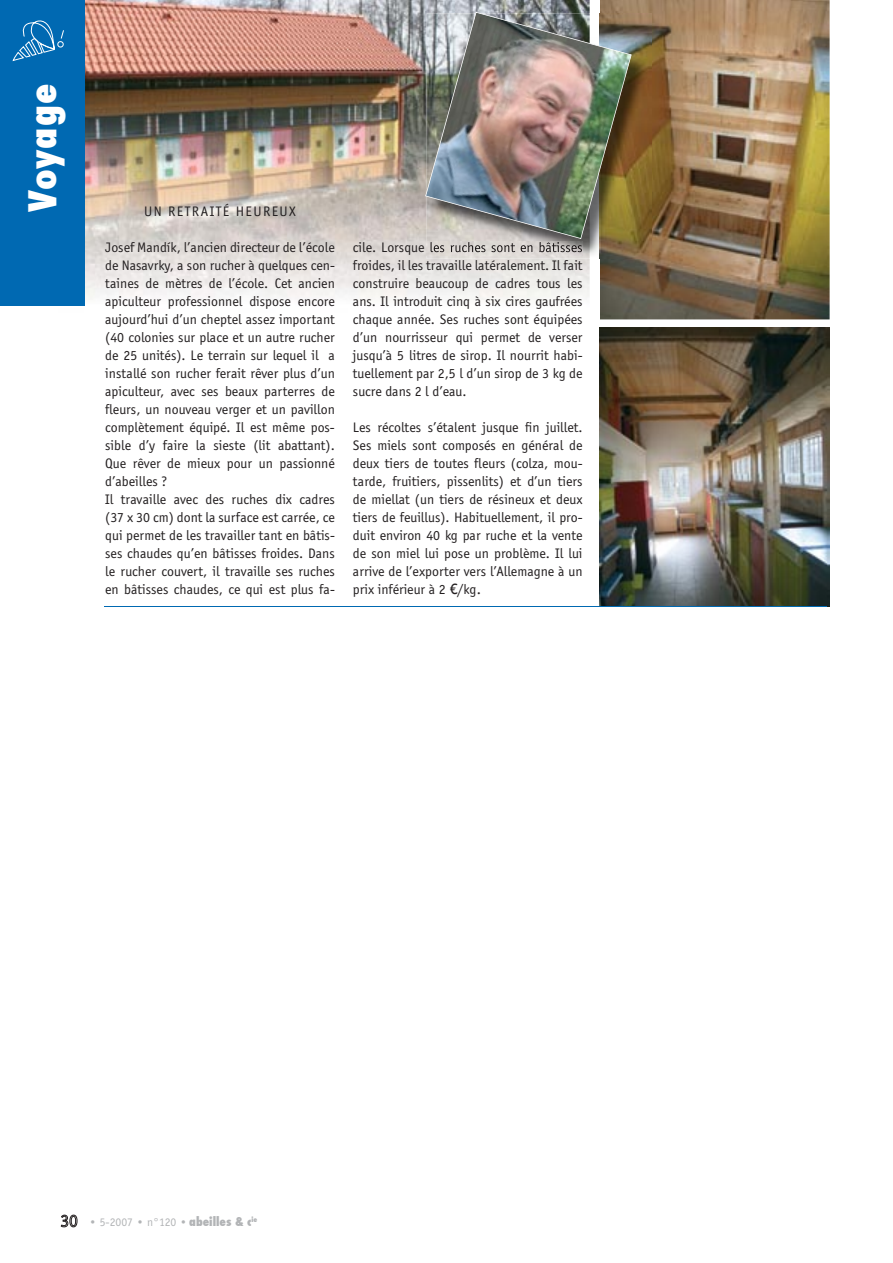
<style>
.page{position:relative;width:893px;height:1263px;background:#fff}
.page>*{position:absolute;margin:0;border:0;box-sizing:border-box;transform-origin:0 0}
.t1{font:800 condensed 37.5px "Futura";letter-spacing:.02em;color:#fff}
.t2{font:14.25px/18px "Officina Sans";color:#231f20;text-align:justify}
.t3{font:14.25px "Officina Sans";letter-spacing:.1em;color:#231f20}
.t4{font:12px "Officina Sans";color:#b2b4b6}
.s1{font-family:"Trebuchet MS"}
.s2{font-family:"Futura";font-weight:800;font-stretch:condensed}
</style>
<div class="page">
<svg style="left:61px;top:1215px;width:16px;height:12px"></svg>
<img style="left:85px;top:0;width:505px;height:300px">
<div style="left:0;top:0;width:85px;height:306px;background:#0069b2"></div>
<svg style="left:12px;top:20px;width:52px;height:41px"></svg>
<img style="left:600px;top:0;width:230px;height:319px">
<img style="left:600px;top:328px;width:230px;height:278px">
<img style="left:427px;top:13px;width:224px;height:246px">
<img style="left:427px;top:242px;width:156px;height:13px">
<img style="left:425px;top:12px;width:207px;height:227px">
<hr style="left:104px;top:606px;width:723px;height:1px;background:#0069b2">
<h1 class="t1" style="left:17px;top:212px;width:130px;rotate:-90deg">Voyage</h1>
<p class="t3" style="left:144px;top:203px;width:153px">UN RETRAITÉ HEUREUX</p>
<p class="t2" style="left:105px;top:238px;width:231px;text-align:left">Josef Mandík, l’ancien directeur de l’école de Nasavrky, a son rucher à quelques cen&shy;taines de mètres de l’école. Cet ancien apiculteur professionnel dispose encore aujourd’hui d’un cheptel assez important (40 colonies sur place et un autre rucher de 25 unités). Le terrain sur lequel il a installé son rucher ferait rêver plus d’un apiculteur, avec ses beaux parterres de fleurs, un nouveau verger et un pavillon complètement équipé. Il est même pos&shy;sible d’y faire la sieste (lit abattant).<br>Que rêver de mieux pour un passionné d’abeilles ?<br>Il travaille avec des ruches dix cadres (37 x 30 cm) dont la surface est carrée, ce qui permet de les travailler tant en bâtis&shy;ses chaudes qu’en bâtisses froides. Dans le rucher couvert, il travaille ses ruches en bâtisses chaudes, ce qui est plus fa-</p>
<p class="t2" style="left:353px;top:256px;width:231px">froides, il les travaille latéralement. Il fait construire beaucoup de cadres tous les ans. Il introduit cinq à six cires gaufrées chaque année. Ses ruches sont équipées d’un nourrisseur qui permet de verser jusqu’à 5 litres de sirop. Il nourrit habi&shy;tuellement par 2,5 l d’un sirop de 3 kg de sucre dans 2 l d’eau.</p>
<p class="t2" style="left:353px;top:418px;width:231px">Les récoltes s’étalent jusque fin juillet.<br>Ses miels sont composés en général de deux tiers de toutes fleurs (colza, mou&shy;tarde, fruitiers, pissenlits) et d’un tiers de miellat (un tiers de résineux et deux tiers de feuillus). Habituellement, il pro&shy;duit environ 40 kg par ruche et la vente de son miel lui pose un problème. Il lui arrive de l’exporter vers l’Allemagne à un prix inférieur à 2 <span class="s1">€</span>/kg<span class="s1">.</span></p>
<p class="t4" style="left:89px;top:1215px;width:170px">• 5-2007 • n°120 • <span class="s2">abeilles &amp; c</span><sup>ie</sup></p>
</div>
